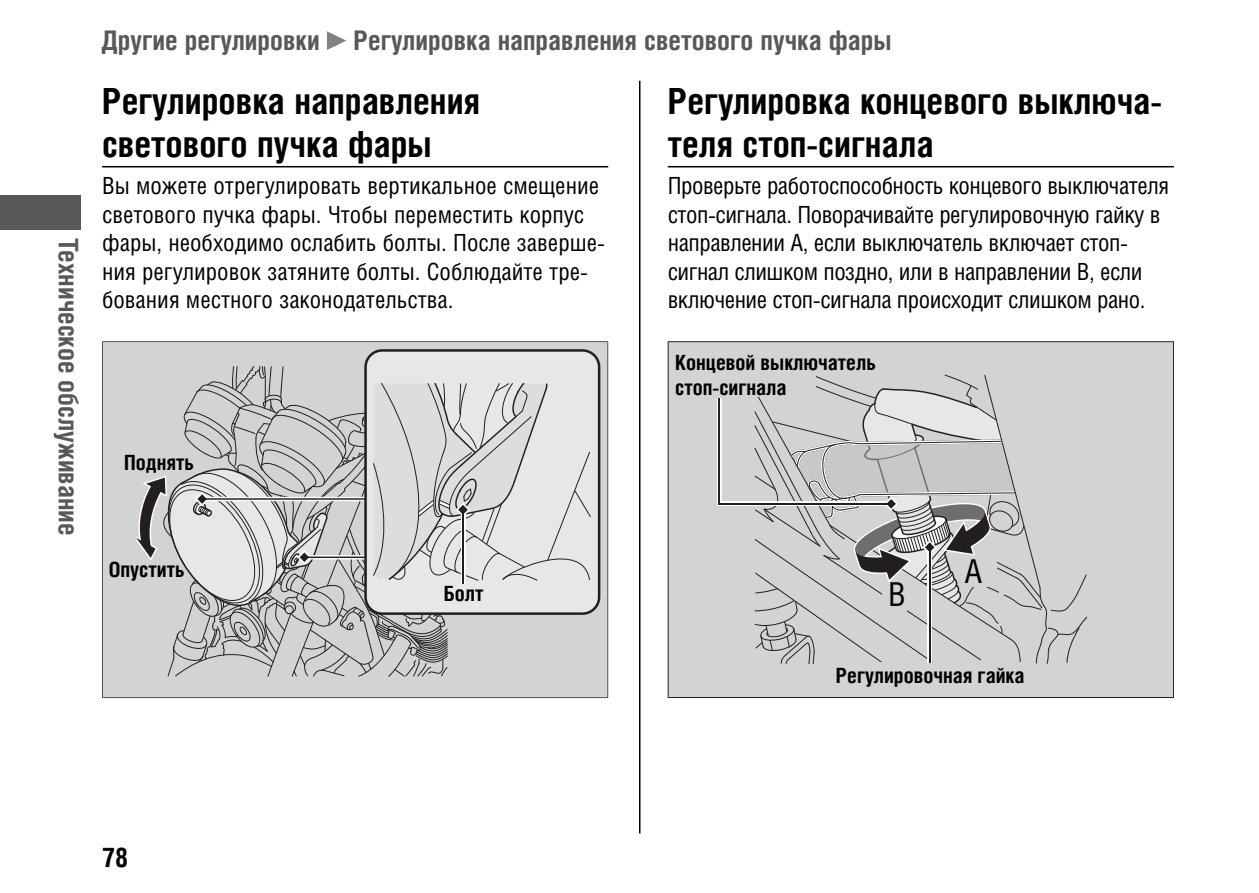
<style>
.page{position:relative;width:1259px;height:893px;background:#fff}
.page>*{position:absolute;margin:0;border:0;box-sizing:border-box;transform-origin:0 0}
.t1{font:700 36px/43.2px "Helios Cond";color:#000}
.t2{font:33px "Helios Cond";color:#000}
.t3{font:700 27px "Helios Cond";color:#585858}
.t4{font:700 27px "Helios Cond";color:#000}
.t5{font:23.7px/28.5px "Helios Cond";letter-spacing:-.02em;color:#000}
.t6{font:23.7px/28.5px "Helios Cond";color:#000}
.t7{font:700 21px/25.2px "Helios Cond";color:#000}
</style>
<div class="page">
<div style="left:0;top:196px;width:81px;height:34px;background:#585858"></div>
<hr style="left:639px;top:81px;width:1px;height:752px;background:#000">
<svg style="left:327px;top:31px;width:19px;height:19px"></svg>
<hr style="left:668px;top:166px;width:506px;height:1px;background:#000">
<div style="left:668px;top:342px;width:505px;height:355px;background:#d1d3d4"></div>
<hr style="left:717px;top:502px;width:172px;height:4px;background:#fff">
<hr style="left:717px;top:398px;width:4px;height:106px;background:#fff">
<hr style="left:718px;top:503px;width:171px;height:2px;background:#231f20">
<hr style="left:718px;top:398px;width:2px;height:106px;background:#231f20">
<svg style="left:754px;top:374px;width:333px;height:291px"></svg>
<hr style="left:929px;top:549px;width:1px;height:114px;background:#231f20">
<hr style="left:102px;top:166px;width:506px;height:1px;background:#000">
<svg style="left:102px;top:341px;width:506px;height:357px;fill:#d1d3d4"></svg>
<div style="left:365px;top:350px;width:234px;height:264px;background:#e6e7e8;border-radius:17px"></div>
<div style="left:364px;top:349px;width:236px;height:266px;border:2px solid #231f20;border-radius:17px"></div>
<svg style="left:135px;top:365px;width:456px;height:312px"></svg>
<hr style="left:462px;top:511px;width:1px;height:73px;background:#231f20">
<p class="t3" style="left:79px;top:238px;width:299px;rotate:90deg">Техническое обслуживание</p>
<p class="t3" style="left:101px;top:30px;width:792px">Другие регулировки Регулировка направления светового пучка фары</p>
<h1 class="t1" style="left:668px;top:84px;width:496px">Регулировка концевого выключа&shy;теля стоп-сигнала</h1>
<p class="t5" style="left:668px;top:174px;width:503px">Проверьте работоспособность концевого выключателя стоп-сигнала. Поворачивайте регулировочную гайку в направлении А, если выключатель включает стоп&shy;сигнал слишком поздно, или в направлении В, если включение стоп-сигнала происходит слишком рано.</p>
<h1 class="t1" style="left:102px;top:84px;width:380px">Регулировка направления светового пучка фары</h1>
<p class="t6" style="left:102px;top:174px;width:504px">Вы можете отрегулировать вертикальное смещение светового пучка фары. Чтобы переместить корпус фары, необходимо ослабить болты. После заверше&shy;ния регулировок затяните болты. Соблюдайте тре&shy;бования местного законодательства.</p>
<p class="t7" style="left:124px;top:452px;width:72px">Поднять</p>
<p class="t7" style="left:109px;top:559px;width:78px">Опустить</p>
<p class="t7" style="left:444px;top:583px;width:41px">Болт</p>
<p class="t7" style="left:675px;top:352px;width:202px">Концевой выключатель стоп-сигнала</p>
<h2 class="t2" style="left:888px;top:581px;width:19px">B</h2>
<h2 class="t2" style="left:964px;top:559px;width:19px">A</h2>
<p class="t7" style="left:836px;top:665px;width:190px">Регулировочная гайка</p>
<p class="t4" style="left:102px;top:847px;width:28px">78</p>
</div>
